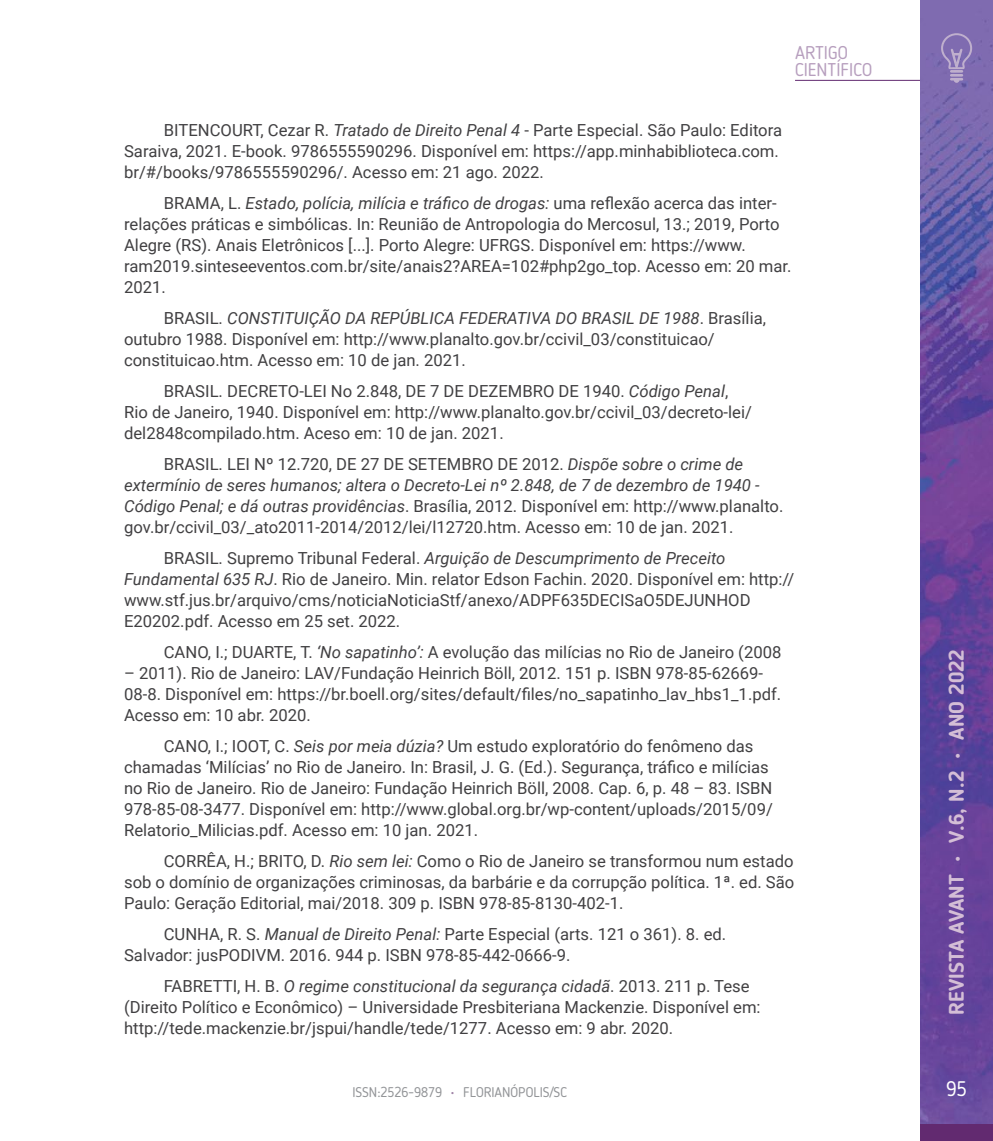
<style>
.page{position:relative;width:993px;height:1141px;background:#fff}
.page>*{position:absolute;margin:0;border:0;box-sizing:border-box;transform-origin:0 0}
.t1{font:700 21px "Blogger Sans";color:#d4bed6}
.t2{font:21px "Blogger Sans";color:#fff}
.t3{font:18.38px/17.5px "Blogger Sans";color:#b79fbe}
.t4{font:16.62px/21px "Roboto";color:#414042}
.t5{font:14px "Blogger Sans";color:#939598}
.s1{font-style:italic}
.s2{color:#9e81a5}
</style>
<div class="page">
<hr style="left:794px;top:80px;width:125px;height:1px;background:#622a70">
<div style="left:919px;top:1033px;width:73px;height:108px;background:#622a70"></div>
<img style="left:919px;top:0;width:73px;height:1124px">
<svg style="left:940px;top:33px;width:31px;height:50px;background:#8e7cb7"></svg>
<p class="t3" style="left:794px;top:43px;width:79px">ARTIGO<br>CIENTÍFICO</p>
<p class="t4" style="left:124px;top:119px;width:659px;text-indent:40px">BITENCOURT, Cezar R. <span class="s1">Tratado de Direito Penal 4</span> - Parte Especial. São Paulo: Editora<br>Saraiva, 2021. E-book. 9786555590296. Disponível em: https://app.minhabiblioteca.com. br/#/books/9786555590296/. Acesso em: 21 ago. 2022.</p>
<p class="t4" style="left:124px;top:192px;width:668px;text-indent:40px">BRAMA, L. <span class="s1">Estado, polícia, milícia e tráfico de drogas:</span> uma reflexão acerca das inter&shy;relações práticas e simbólicas. In: Reunião de Antropologia do Mercosul, 13.; 2019, Porto Alegre (RS). Anais Eletrônicos [...]. Porto Alegre: UFRGS. Disponível em: https://www. ram2019.sinteseeventos.com.br/site/anais2?AREA=102#php2go_top. Acesso em: 20 mar.<br>2021.</p>
<p class="t4" style="left:124px;top:307px;width:643px;text-indent:40px">BRASIL. <span class="s1">CONSTITUIÇÃO DA REPÚBLICA FEDERATIVA DO BRASIL DE 1988</span>. Brasília, outubro 1988. Disponível em: http://www.planalto.gov.br/ccivil_03/constituicao/ constituicao.htm. Acesso em: 10 de jan. 2021.</p>
<p class="t4" style="left:124px;top:380px;width:629px;text-indent:40px">BRASIL. DECRETO-LEI No 2.848, DE 7 DE DEZEMBRO DE 1940. <span class="s1">Código Penal</span>,<br>Rio de Janeiro, 1940. Disponível em: http://www.planalto.gov.br/ccivil_03/decreto-lei/ del2848compilado.htm. Aceso em: 10 de jan. 2021.</p>
<p class="t4" style="left:124px;top:453px;width:660px;text-indent:40px">BRASIL. LEI Nº 12.720, DE 27 DE SETEMBRO DE 2012. <span class="s1">Dispõe sobre o crime de extermínio de seres humanos; altera o Decreto-Lei nº 2.848, de 7 de dezembro de 1940 - Código Penal; e dá outras providências</span>. Brasília, 2012. Disponível em: http://www.planalto. gov.br/ccivil_03/_ato2011-2014/2012/lei/l12720.htm. Acesso em: 10 de jan. 2021.</p>
<p class="t4" style="left:124px;top:547px;width:671px;text-indent:40px">BRASIL. Supremo Tribunal Federal. <span class="s1">Arguição de Descumprimento de Preceito Fundamental 635 RJ</span>. Rio de Janeiro. Min. relator Edson Fachin. 2020. Disponível em: http:// www.stf.jus.br/arquivo/cms/noticiaNoticiaStf/anexo/ADPF635DECISaO5DEJUNHOD E20202.pdf. Acesso em 25 set. 2022.</p>
<p class="t4" style="left:164px;top:641px;width:619px">CANO, I.; DUARTE, T. <span class="s1">‘No sapatinho’:</span> A evolução das milícias no Rio de Janeiro (2008</p>
<p class="t4" style="left:124px;top:662px;width:658px">– 2011). Rio de Janeiro: LAV/Fundação Heinrich Böll, 2012. 151 p. ISBN 978-85-62669-<br>08-8. Disponível em: https://br.boell.org/sites/default/files/no_sapatinho_lav_hbs1_1.pdf.<br>Acesso em: 10 abr. 2020.</p>
<p class="t4" style="left:124px;top:735px;width:650px;text-indent:40px">CANO, I.; IOOT, C. <span class="s1">Seis por meia dúzia?</span> Um estudo exploratório do fenômeno das chamadas ‘Milícias’ no Rio de Janeiro. In: Brasil, J. G. (Ed.). Segurança, tráfico e milícias no Rio de Janeiro. Rio de Janeiro: Fundação Heinrich Böll, 2008. Cap. 6, p. 48 – 83. ISBN 978-85-08-3477. Disponível em: http://www.global.org.br/wp-content/uploads/2015/09/ Relatorio_Milicias.pdf. Acesso em: 10 jan. 2021.</p>
<p class="t4" style="left:124px;top:850px;width:671px;text-align:justify;text-indent:40px">CORRÊA, H.; BRITO, D. <span class="s1">Rio sem lei:</span> Como o Rio de Janeiro se transformou num estado sob o domínio de organizações criminosas, da barbárie e da corrupção política. 1ª. ed. São Paulo: Geração Editorial, mai/2018. 309 p. ISBN 978-85-8130-402-1.</p>
<p class="t4" style="left:124px;top:923px;width:603px;text-indent:40px">CUNHA, R. S. <span class="s1">Manual de Direito Penal:</span> Parte Especial (arts. 121 o 361). 8. ed.<br>Salvador: jusPODIVM. 2016. 944 p. ISBN 978-85-442-0666-9.</p>
<p class="t4" style="left:124px;top:975px;width:637px;text-indent:40px">FABRETTI, H. B. <span class="s1">O regime constitucional da segurança cidadã</span>. 2013. 211 p. Tese (Direito Político e Econômico) – Universidade Presbiteriana Mackenzie. Disponível em: http://tede.mackenzie.br/jspui/handle/tede/1277. Acesso em: 9 abr. 2020.</p>
<p class="t1" style="left:943px;top:1015px;width:367px;rotate:-90deg">REVISTA AVANT • V.6, N.2 • ANO 2022</p>
<p class="t5" style="left:352px;top:1084px;width:216px">ISSN:2526-9879 <span class="s2">•</span> FLORIANÓPOLIS/SC</p>
<p class="t2" style="left:945px;top:1076px;width:22px">95</p>
</div>
